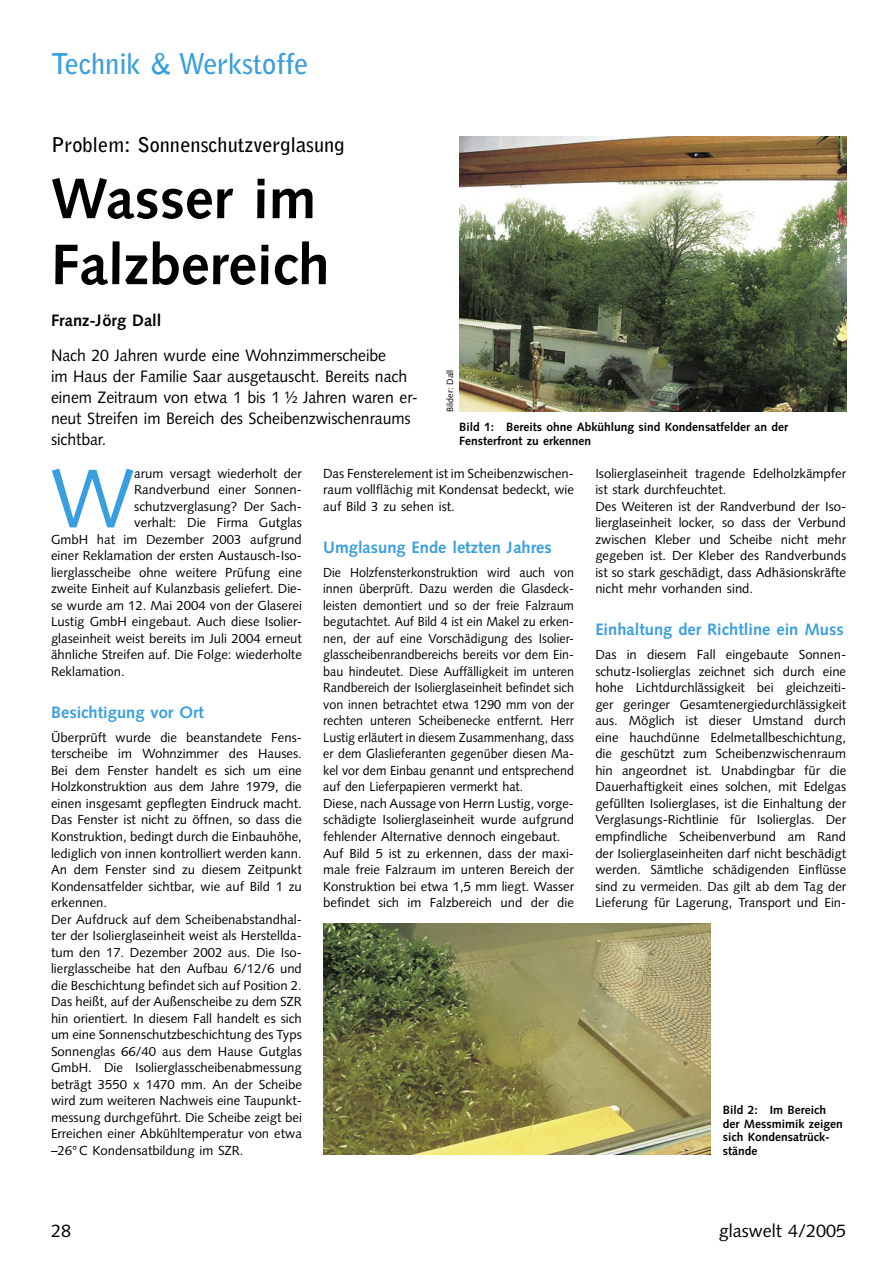
<style>
.page{position:relative;width:893px;height:1263px;background:#fff}
.page>*{position:absolute;margin:0;border:0;box-sizing:border-box;transform-origin:0 0}
.GW_Grundtext_mit_Initial{font:83.25px "Syntax";color:#399edf}
.GW_Headline_38p{font:700 57px/66px "Syntax";color:#000}
.GW_Rubriken{font:700 28.5px "Bell Gothic";letter-spacing:-.01em;color:#399edf}
.GW_DZ_schwarz{font:700 20.25px "Bell Gothic";color:#000}
.t1{font:18px "Syntax";color:#000}
.GW_Vorspann_11_14{font:16.5px/21px "Syntax";letter-spacing:-.005em;color:#000;scale:.96 1}
.GW_Zwischenüberschrift_11_14{font:700 16.5px "Syntax";color:#399edf}
.GW_Autor_11_14{font:700 16.5px "Syntax";color:#000}
.GW_Grundtext_8_75_11{font:13.2px/16.5px "Syntax";color:#000;text-align:justify}
.GW_Grundtext_8_75_11-2{font:13.2px/16.5px "Syntax";color:#000;text-align:justify;scale:.95 1}
.GW_Grundtext_mit_Initial-2{font:13.2px "Syntax";color:#000}
.GW_BU_8_9{font:700 12px/13.5px "Syntax";color:#000}
.GW_Bildvermerk{font:9px "Syntax";color:#000}
</style>
<div class="page">
<img style="left:459px;top:136px;width:387px;height:276px">
<img style="left:323px;top:923px;width:387px;height:231px">
<p class="GW_Rubriken" style="left:51px;top:46px;width:259px">Technik &amp; Werkstoffe</p>
<p class="GW_DZ_schwarz" style="left:51px;top:133px;width:295px">Problem: Sonnenschutzverglasung</p>
<p class="GW_Headline_38p" style="left:51px;top:166px;width:280px">Wasser im<br>Falzbereich</p>
<p class="GW_Autor_11_14" style="left:51px;top:311px;width:112px">Franz-Jörg Dall</p>
<p class="GW_Vorspann_11_14" style="left:51px;top:345px;width:384px">Nach 20 Jahren wurde eine Wohnzimmerscheibe<br>im Haus der Familie Saar ausgetauscht. Bereits nach einem Zeitraum von etwa 1 bis 1 ½ Jahren waren er&shy;neut Streifen im Bereich des Scheibenzwischenraums sichtbar.</p>
<p class="GW_Bildvermerk" style="left:445px;top:412px;width:44px;rotate:-90deg">Bilder: Dall</p>
<p class="GW_BU_8_9" style="left:459px;top:421px;width:331px">Bild 1: Bereits ohne Abkühlung sind Kondensatfelder an der</p>
<p class="GW_BU_8_9" style="left:459px;top:434px;width:133px">Fensterfront zu erkennen</p>
<p class="GW_Grundtext_mit_Initial" style="left:51px;top:449px;width:85px">W</p>
<p class="GW_Grundtext_mit_Initial-2" style="left:134px;top:465px;width:169px">arum versagt wiederholt der</p>
<p class="GW_Grundtext_mit_Initial-2" style="left:134px;top:482px;width:169px">Randverbund einer Sonnen-</p>
<p class="GW_Grundtext_mit_Initial-2" style="left:134px;top:498px;width:169px">schutzverglasung? Der Sach-</p>
<p class="GW_Grundtext_mit_Initial-2" style="left:134px;top:515px;width:169px">verhalt: Die Firma Gutglas</p>
<p class="GW_Grundtext_mit_Initial-2" style="left:51px;top:531px;width:252px">GmbH hat im Dezember 2003 aufgrund</p>
<p class="GW_Grundtext_mit_Initial-2" style="left:51px;top:548px;width:252px">einer Reklamation der ersten Austausch-Iso-</p>
<p class="GW_Grundtext_mit_Initial-2" style="left:51px;top:564px;width:252px">lierglasscheibe ohne weitere Prüfung eine</p>
<p class="GW_Grundtext_mit_Initial-2" style="left:51px;top:581px;width:252px">zweite Einheit auf Kulanzbasis geliefert. Die-</p>
<p class="GW_Grundtext_mit_Initial-2" style="left:51px;top:597px;width:252px">se wurde am 12. Mai 2004 von der Glaserei</p>
<p class="GW_Grundtext_mit_Initial-2" style="left:51px;top:614px;width:252px">Lustig GmbH eingebaut. Auch diese Isolier-</p>
<p class="GW_Grundtext_mit_Initial-2" style="left:51px;top:630px;width:252px">glaseinheit weist bereits im Juli 2004 erneut</p>
<p class="GW_Grundtext_mit_Initial-2" style="left:51px;top:647px;width:252px">ähnliche Streifen auf. Die Folge: wiederholte</p>
<p class="GW_Grundtext_mit_Initial-2" style="left:51px;top:663px;width:75px">Reklamation.</p>
<p class="GW_Zwischenüberschrift_11_14" style="left:51px;top:703px;width:155px">Besichtigung vor Ort</p>
<p class="GW_Grundtext_8_75_11" style="left:51px;top:729px;width:252px">Überprüft wurde die beanstandete Fens&shy;terscheibe im Wohnzimmer des Hauses.<br>Bei dem Fenster handelt es sich um eine Holzkonstruktion aus dem Jahre 1979, die einen insgesamt gepflegten Eindruck macht.<br>Das Fenster ist nicht zu öffnen, so dass die Konstruktion, bedingt durch die Einbauhöhe, lediglich von innen kontrolliert werden kann.<br>An dem Fenster sind zu diesem Zeitpunkt Kondensatfelder sichtbar, wie auf Bild 1 zu erkennen.</p>
<p class="GW_Grundtext_8_75_11" style="left:51px;top:911px;width:252px">Der Aufdruck auf dem Scheibenabstandhal&shy;ter der Isolierglaseinheit weist als Herstellda&shy;tum den 17. Dezember 2002 aus. Die Iso&shy;lierglasscheibe hat den Aufbau 6/12/6 und die Beschichtung befindet sich auf Position 2.<br>Das heißt, auf der Außenscheibe zu dem SZR hin orientiert. In diesem Fall handelt es sich um eine Sonnenschutzbeschichtung des Typs Sonnenglas 66/40 aus dem Hause Gutglas GmbH. Die Isolierglasscheibenabmessung beträgt 3550 x 1470 mm. An der Scheibe wird zum weiteren Nachweis eine Taupunkt&shy;messung durchgeführt. Die Scheibe zeigt bei Erreichen einer Abkühltemperatur von etwa –26° C Kondensatbildung im SZR.</p>
<p class="GW_Grundtext_8_75_11" style="left:323px;top:465px;width:252px">Das Fensterelement ist im Scheibenzwischen&shy;raum vollflächig mit Kondensat bedeckt, wie auf Bild 3 zu sehen ist.</p>
<p class="GW_Zwischenüberschrift_11_14" style="left:323px;top:538px;width:230px">Umglasung Ende letzten Jahres</p>
<p class="GW_Grundtext_8_75_11-2" style="left:323px;top:564px;width:266px">Die Holzfensterkonstruktion wird auch von innen überprüft. Dazu werden die Glasdeck&shy;leisten demontiert und so der freie Falzraum begutachtet. Auf Bild 4 ist ein Makel zu erken&shy;nen, der auf eine Vorschädigung des Isolier&shy;glasscheibenrandbereichs bereits vor dem Ein&shy;bau hindeutet. Diese Auffälligkeit im unteren Randbereich der Isolierglaseinheit befindet sich von innen betrachtet etwa 1290 mm von der rechten unteren Scheibenecke entfernt. Herr Lustig erläutert in diesem Zusammenhang, dass er dem Glaslieferanten gegenüber diesen Ma&shy;kel vor dem Einbau genannt und entsprechend auf den Lieferpapieren vermerkt hat.</p>
<p class="GW_Grundtext_8_75_11" style="left:323px;top:795px;width:252px">Diese, nach Aussage von Herrn Lustig, vorge&shy;schädigte Isolierglaseinheit wurde aufgrund fehlender Alternative dennoch eingebaut.</p>
<p class="GW_Grundtext_8_75_11" style="left:323px;top:845px;width:252px">Auf Bild 5 ist zu erkennen, dass der maxi&shy;male freie Falzraum im unteren Bereich der Konstruktion bei etwa 1,5 mm liegt. Wasser befindet sich im Falzbereich und der die</p>
<p class="GW_Grundtext_8_75_11" style="left:595px;top:465px;width:252px">Isolierglaseinheit tragende Edelholzkämpfer ist stark durchfeuchtet.</p>
<p class="GW_Grundtext_8_75_11" style="left:595px;top:498px;width:252px">Des Weiteren ist der Randverbund der Iso&shy;lierglaseinheit locker, so dass der Verbund zwischen Kleber und Scheibe nicht mehr gegeben ist. Der Kleber des Randverbunds ist so stark geschädigt, dass Adhäsionskräfte nicht mehr vorhanden sind.</p>
<p class="GW_Zwischenüberschrift_11_14" style="left:595px;top:620px;width:250px">Einhaltung der Richtline ein Muss</p>
<p class="GW_Grundtext_8_75_11" style="left:595px;top:647px;width:252px">Das in diesem Fall eingebaute Sonnen&shy;schutz-Isolierglas zeichnet sich durch eine hohe Lichtdurchlässigkeit bei gleichzeiti&shy;ger geringer Gesamtenergiedurchlässigkeit aus. Möglich ist dieser Umstand durch eine hauchdünne Edelmetallbeschichtung, die geschützt zum Scheibenzwischenraum hin angeordnet ist. Unabdingbar für die Dauerhaftigkeit eines solchen, mit Edelgas gefüllten Isolierglases, ist die Einhaltung der Verglasungs-Richtlinie für Isolierglas. Der empfindliche Scheibenverbund am Rand der Isolierglaseinheiten darf nicht beschädigt werden. Sämtliche schädigenden Einflüsse sind zu vermeiden. Das gilt ab dem Tag der Lieferung für Lagerung, Transport und Ein-</p>
<p class="GW_BU_8_9" style="left:723px;top:1103px;width:105px">Bild 2: Im Bereich</p>
<p class="GW_BU_8_9" style="left:723px;top:1117px;width:121px">der Messmimik zeigen sich Kondensatrück&shy;stände</p>
<p class="t1" style="left:51px;top:1220px;width:22px">28</p>
<p class="t1" style="left:719px;top:1220px;width:129px">glaswelt 4/2005</p>
</div>
